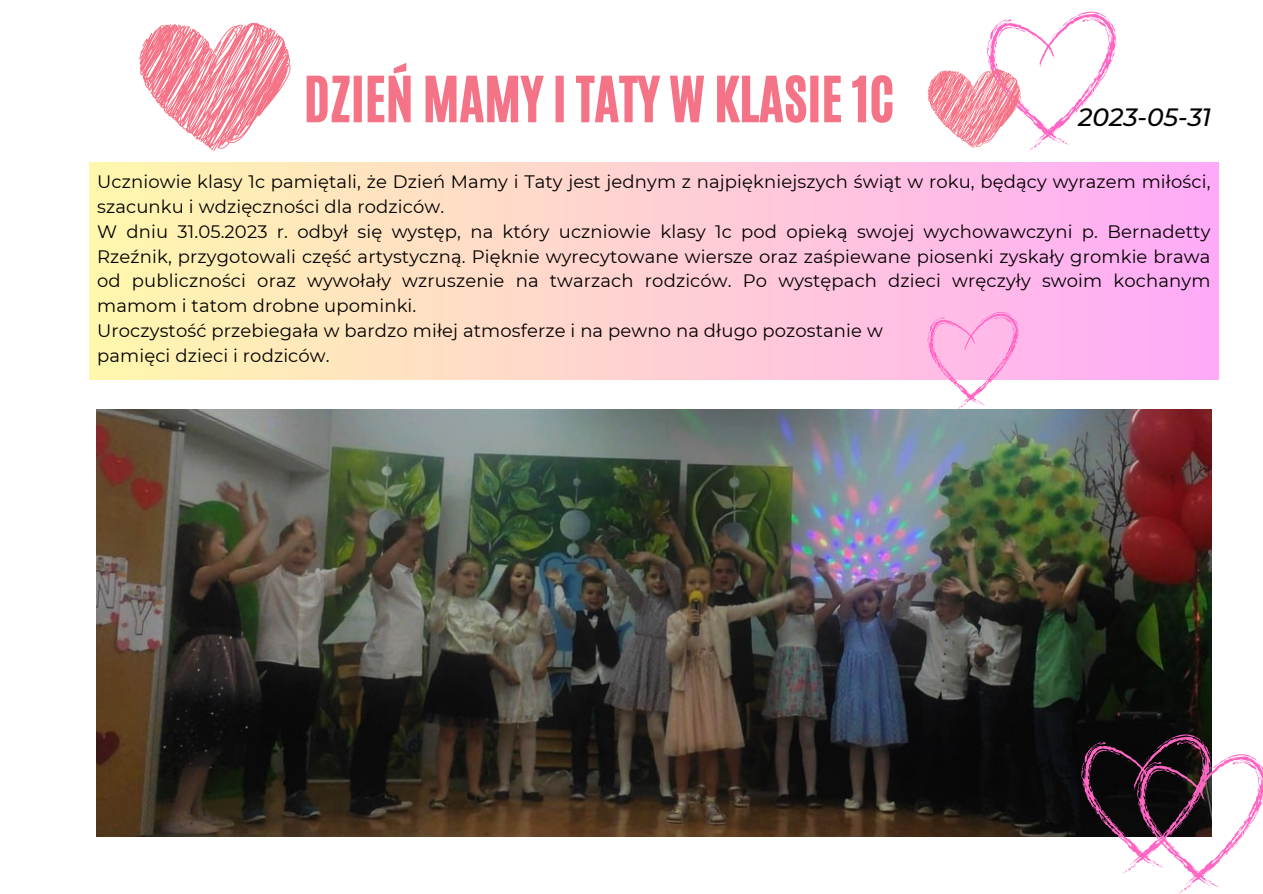
<style>
.page{position:relative;width:1263px;height:894px;background:#fff}
.page>*{position:absolute;margin:0;border:0;box-sizing:border-box;transform-origin:0 0}
.t1{font:52.65px "CA Generated";color:#f57386}
.t2{font:italic 500 24.9px "Montserrat";color:#000}
.t3{font:18px/24.8px "Montserrat";letter-spacing:.005em;color:#000}
</style>
<div class="page">
<div style="left:89px;top:162px;width:1129px;height:217px;background:linear-gradient(to right,#fff7ad,#ffaaf8)"></div>
<img style="left:97px;top:410px;width:1114px;height:426px">
<svg style="left:139px;top:23px;width:152px;height:128px"></svg>
<svg style="left:928px;top:12px;width:188px;height:139px"></svg>
<svg style="left:1081px;top:734px;width:182px;height:159px"></svg>
<svg style="left:928px;top:312px;width:91px;height:97px"></svg>
<p class="t1" style="left:304px;top:61px;width:592px">DZIEŃ MAMY I TATY W KLASIE 1C</p>
<p class="t2" style="left:1078px;top:102px;width:135px">2023-05-31</p>
<p class="t3" style="left:97px;top:169px;width:1115px">Uczniowie klasy 1c pamiętali, że Dzień Mamy i Taty jest jednym z najpiękniejszych świąt w roku, będący wyrazem miłości, szacunku i wdzięczności dla rodziców.</p>
<p class="t3" style="left:97px;top:219px;width:1115px;text-align:justify">W dniu 31.05.2023 r. odbył się występ, na który uczniowie klasy 1c pod opieką swojej wychowawczyni p. Bernadetty Rzeźnik, przygotowali część artystyczną. Pięknie wyrecytowane wiersze oraz zaśpiewane piosenki zyskały gromkie brawa od publiczności oraz wywołały wzruszenie na twarzach rodziców. Po występach dzieci wręczyły swoim kochanym mamom i tatom drobne upominki.</p>
<p class="t3" style="left:97px;top:318px;width:787px">Uroczystość przebiegała w bardzo miłej atmosferze i na pewno na długo pozostanie w</p>
<p class="t3" style="left:97px;top:343px;width:234px">pamięci dzieci i rodziców.</p>
</div>
